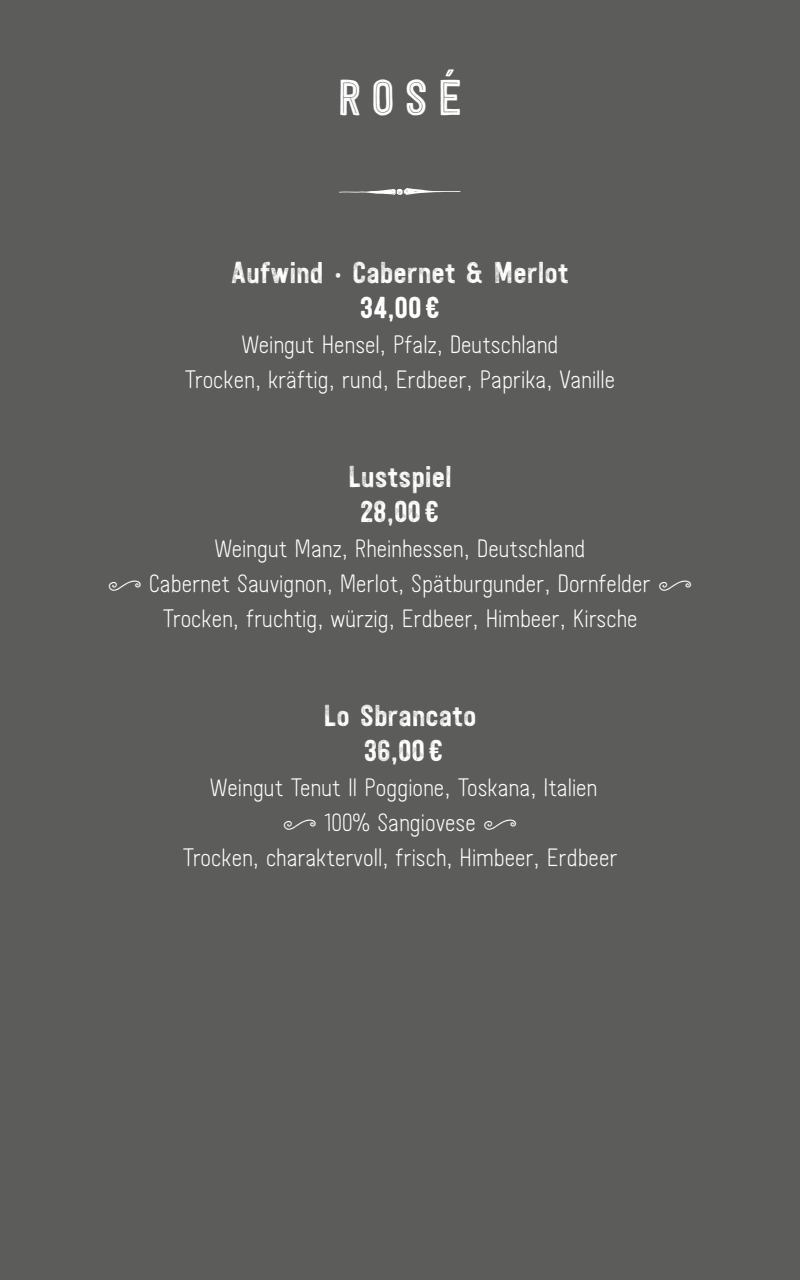
<style>
.page{position:relative;width:800px;height:1280px;background:#5c5c5b}
.page>*{position:absolute;margin:0;border:0;box-sizing:border-box;transform-origin:0 0}
.t1{font:60px "Festivo LC Extras";color:#fff}
.t2{font:50px "Festivo LC Inline";color:#fff}
.t3{font:30px/35px "Festivo LC Mini";color:#fff;text-align:center}
.s1{font-family:"Festivo LC Wood"}
.s2{font-family:"Festivo LC Basic"}
</style>
<div class="page">
<p class="t2" style="left:338px;top:67px;width:126px">ROSÉ</p>
<p class="t1" style="left:337px;top:155px;width:128px">4</p>
<p class="t3" style="left:184px;top:257px;width:432px"><span class="s1">Aufwind · Cabernet &amp; Merlot<br></span><span class="s2">34,00 €<br></span>Weingut Hensel, Pfalz, Deutschland<br>Trocken, kräftig, rund, Erdbeer, Paprika, Vanille</p>
<p class="t3" style="left:108px;top:461px;width:586px"><span class="s1">Lustspiel<br>28,00 €<br></span>Weingut Manz, Rheinhessen, Deutschland<br>v Cabernet Sauvignon, Merlot, Spätburgunder, Dornfelder v Trocken, fruchtig, würzig, Erdbeer, Himbeer, Kirsche</p>
<p class="t3" style="left:182px;top:700px;width:437px"><span class="s1">Lo Sbrancato<br>36,00 €<br></span>Weingut Tenut Il Poggione, Toskana, Italien<br>v 100% Sangiovese v<br>Trocken, charaktervoll, frisch, Himbeer, Erdbeer</p>
</div>
